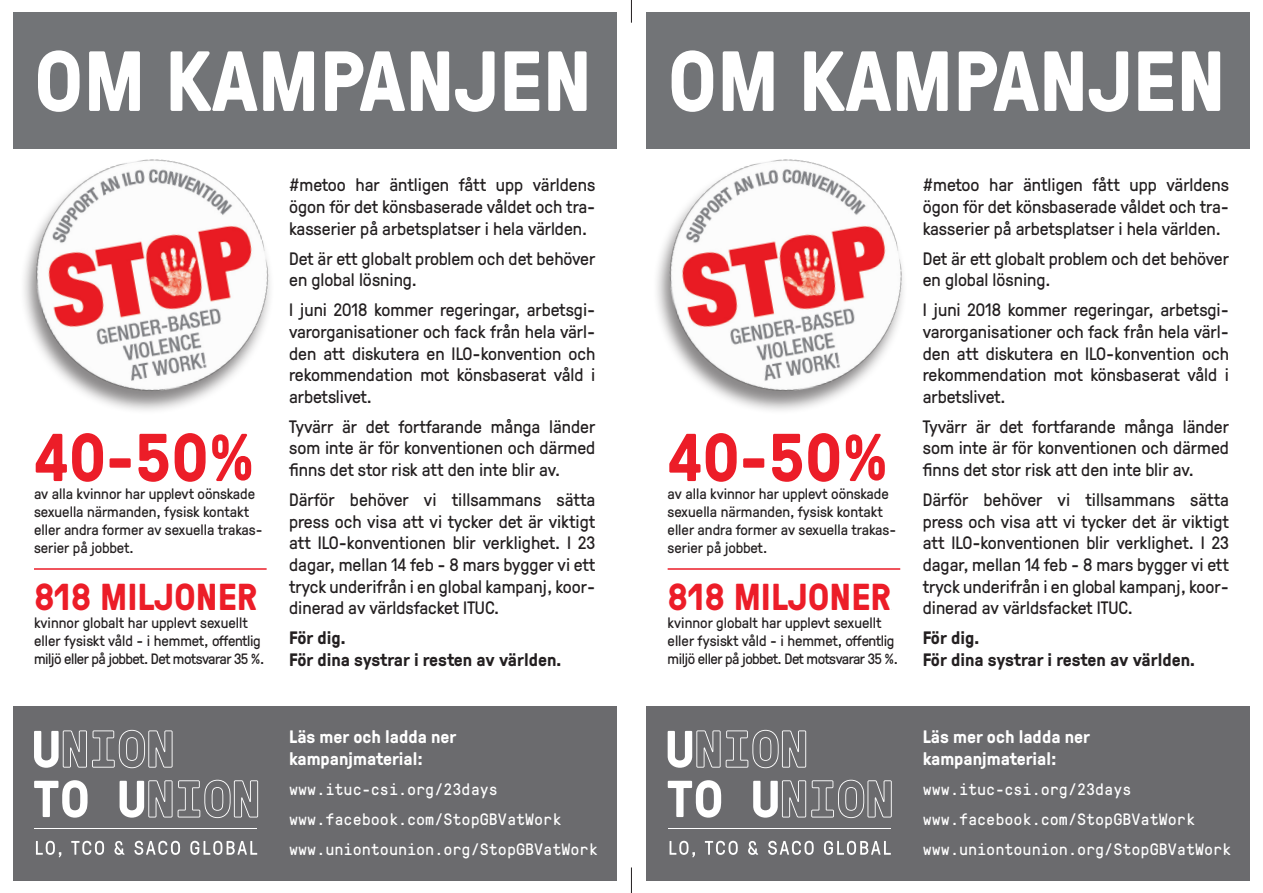
<style>
.page{position:relative;width:1263px;height:893px;background:#fff}
.page>*{position:absolute;margin:0;border:0;box-sizing:border-box;transform-origin:0 0}
.t1{font:700 85.2px "GT Pressura";color:#fff}
.t2{font:700 67.5px "GT Pressura";color:#ec1d28}
.t3{font:700 37.5px "GT Pressura";color:#ec1d28}
.t4{font:18px/21.6px "GT Pressura";color:#231f20;text-align:justify}
.t5{font:700 18px/21.6px "GT Pressura";color:#231f20}
.t6{font:700 18px/21.6px "GT Pressura";color:#fff}
.t7{font:16.5px "GT Pressura Mono";color:#fff}
.t8{font:15px/18px "GT Pressura";color:#231f20}
</style>
<div class="page">
<svg style="left:631px;top:0;width:1px;height:23px"></svg>
<svg style="left:631px;top:867px;width:1px;height:26px"></svg>
<div style="left:13px;top:706px;width:604px;height:174px;background:#6b6b6e"></div>
<div style="left:13px;top:13px;width:604px;height:136px;background:#727477"></div>
<svg style="left:36px;top:841px;width:25px;height:16px"></svg>
<svg style="left:71px;top:841px;width:33px;height:14px"></svg>
<svg style="left:114px;top:841px;width:11px;height:14px"></svg>
<svg style="left:134px;top:841px;width:46px;height:14px"></svg>
<svg style="left:190px;top:841px;width:67px;height:14px"></svg>
<svg style="left:34px;top:730px;width:139px;height:38px"></svg>
<svg style="left:34px;top:780px;width:54px;height:38px"></svg>
<svg style="left:120px;top:780px;width:138px;height:38px"></svg>
<hr style="left:34px;top:828px;width:223px;height:1px;background:#fff">
<img style="left:24px;top:159px;width:246px;height:252px">
<hr style="left:34px;top:568px;width:233px;height:2px;background:#ec1d28">
<div style="left:646px;top:706px;width:604px;height:174px;background:#6b6b6e"></div>
<div style="left:646px;top:13px;width:604px;height:136px;background:#727477"></div>
<svg style="left:669px;top:841px;width:26px;height:16px"></svg>
<svg style="left:705px;top:841px;width:33px;height:14px"></svg>
<svg style="left:748px;top:841px;width:10px;height:14px"></svg>
<svg style="left:768px;top:841px;width:46px;height:14px"></svg>
<svg style="left:824px;top:841px;width:67px;height:14px"></svg>
<svg style="left:668px;top:730px;width:138px;height:38px"></svg>
<svg style="left:668px;top:780px;width:53px;height:38px"></svg>
<svg style="left:753px;top:780px;width:139px;height:38px"></svg>
<hr style="left:668px;top:828px;width:222px;height:1px;background:#fff">
<img style="left:657px;top:159px;width:246px;height:252px">
<hr style="left:668px;top:568px;width:232px;height:2px;background:#ec1d28">
<p class="t1" style="left:34px;top:19px;width:560px">OM KAMPANJEN</p>
<p class="t2" style="left:34px;top:408px;width:222px">40-50%</p>
<p class="t8" style="left:34px;top:484px;width:230px">av alla kvinnor har upplevt oönskade sexuella närmanden, fysisk kontakt eller andra former av sexuella trakas&shy;serier på jobbet.</p>
<p class="t3" style="left:34px;top:570px;width:225px">818 MILJONER</p>
<p class="t8" style="left:34px;top:613px;width:232px">kvinnor globalt har upplevt sexuellt eller fysiskt våld - i hemmet, offentlig miljö eller på jobbet. Det motsvarar 35 %.</p>
<p class="t4" style="left:289px;top:173px;width:308px">#metoo har äntligen fått upp världens ögon för det könsbaserade våldet och tra&shy;kasserier på arbetsplatser i hela världen.</p>
<p class="t4" style="left:289px;top:246px;width:308px">Det är ett globalt problem och det behöver en global lösning.</p>
<p class="t4" style="left:289px;top:298px;width:308px">I juni 2018 kommer regeringar, arbetsgi&shy;varorganisationer och fack från hela värl&shy;den att diskutera en ILO-konvention och rekommendation mot könsbaserat våld i arbetslivet.</p>
<p class="t4" style="left:289px;top:415px;width:308px">Tyvärr är det fortfarande många länder som inte är för konventionen och därmed finns det stor risk att den inte blir av.</p>
<p class="t4" style="left:289px;top:488px;width:308px">Därför behöver vi tillsammans sätta press och visa att vi tycker det är viktigt att ILO-konventionen blir verklighet. I 23 dagar, mellan 14 feb - 8 mars bygger vi ett tryck underifrån i en global kampanj, koor&shy;dinerad av världsfacket ITUC.</p>
<p class="t5" style="left:289px;top:626px;width:274px">För dig.<br>För dina systrar i resten av världen.</p>
<p class="t6" style="left:289px;top:726px;width:169px">Läs mer och ladda ner kampanjmaterial:</p>
<p class="t7" style="left:289px;top:777px;width:210px">www.ituc-csi.org/23days</p>
<p class="t7" style="left:289px;top:807px;width:274px">www.facebook.com/StopGBVatWork</p>
<p class="t7" style="left:289px;top:837px;width:310px">www.uniontounion.org/StopGBVatWork</p>
<p class="t1" style="left:668px;top:19px;width:560px">OM KAMPANJEN</p>
<p class="t2" style="left:668px;top:408px;width:222px">40-50%</p>
<p class="t8" style="left:668px;top:484px;width:230px">av alla kvinnor har upplevt oönskade sexuella närmanden, fysisk kontakt eller andra former av sexuella trakas&shy;serier på jobbet.</p>
<p class="t3" style="left:668px;top:570px;width:225px">818 MILJONER</p>
<p class="t8" style="left:668px;top:613px;width:232px">kvinnor globalt har upplevt sexuellt eller fysiskt våld - i hemmet, offentlig miljö eller på jobbet. Det motsvarar 35 %.</p>
<p class="t4" style="left:923px;top:173px;width:308px">#metoo har äntligen fått upp världens ögon för det könsbaserade våldet och tra&shy;kasserier på arbetsplatser i hela världen.</p>
<p class="t4" style="left:923px;top:246px;width:308px">Det är ett globalt problem och det behöver en global lösning.</p>
<p class="t4" style="left:923px;top:298px;width:308px">I juni 2018 kommer regeringar, arbetsgi&shy;varorganisationer och fack från hela värl&shy;den att diskutera en ILO-konvention och rekommendation mot könsbaserat våld i arbetslivet.</p>
<p class="t4" style="left:923px;top:415px;width:308px">Tyvärr är det fortfarande många länder som inte är för konventionen och därmed finns det stor risk att den inte blir av.</p>
<p class="t4" style="left:923px;top:488px;width:308px">Därför behöver vi tillsammans sätta press och visa att vi tycker det är viktigt att ILO-konventionen blir verklighet. I 23 dagar, mellan 14 feb - 8 mars bygger vi ett tryck underifrån i en global kampanj, koor&shy;dinerad av världsfacket ITUC.</p>
<p class="t5" style="left:923px;top:626px;width:274px">För dig.<br>För dina systrar i resten av världen.</p>
<p class="t6" style="left:923px;top:726px;width:169px">Läs mer och ladda ner kampanjmaterial:</p>
<p class="t7" style="left:923px;top:777px;width:210px">www.ituc-csi.org/23days</p>
<p class="t7" style="left:923px;top:807px;width:274px">www.facebook.com/StopGBVatWork</p>
<p class="t7" style="left:923px;top:837px;width:310px">www.uniontounion.org/StopGBVatWork</p>
</div>
